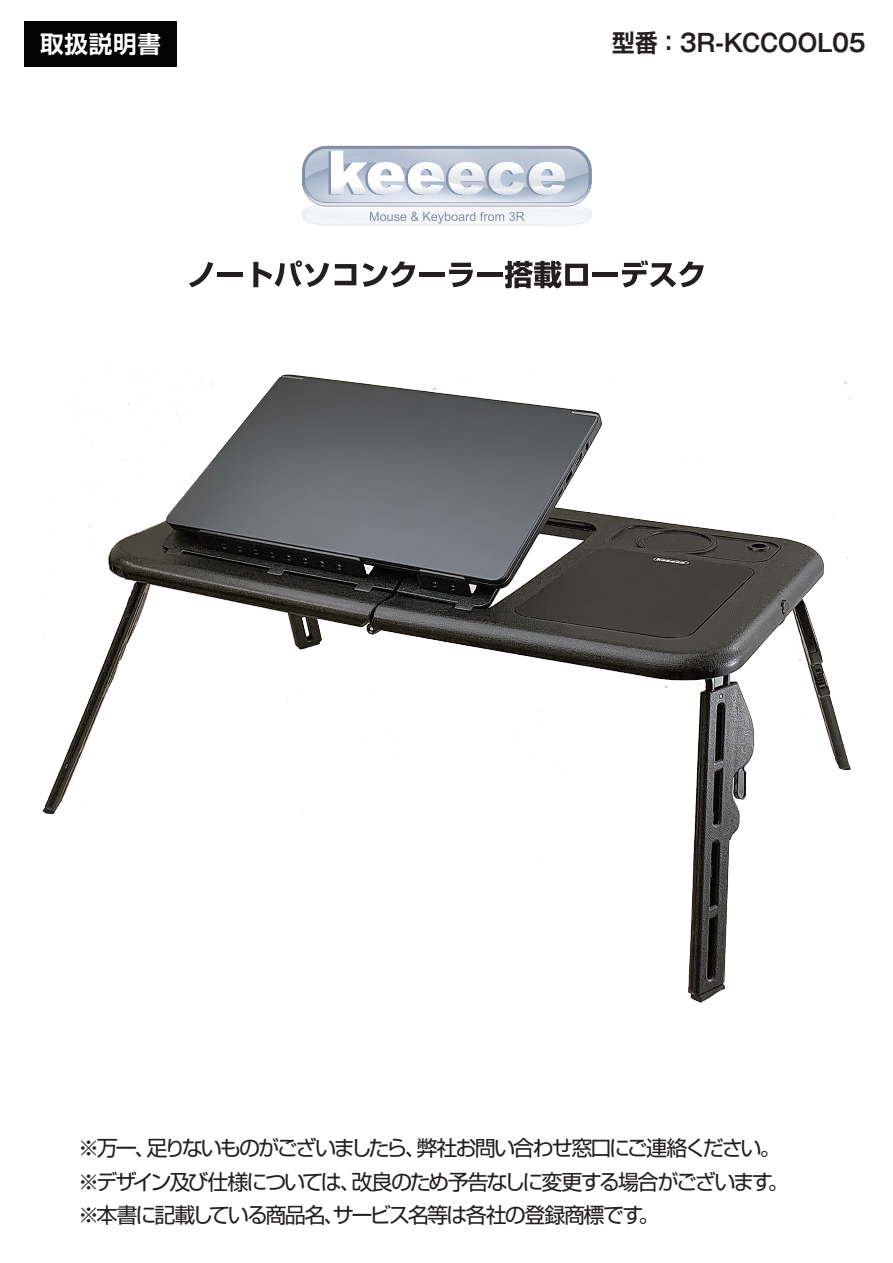
<style>
.page{position:relative;width:893px;height:1263px;background:#fff}
.page>*{position:absolute;margin:0;border:0;box-sizing:border-box;transform-origin:0 0}
.t1{font:700 24.15px "Gothic MB101 Pro De";letter-spacing:-.01em;color:#231f20;scale:.93 1}
.t2{font:700 23.55px "Shin Go Pro De";letter-spacing:.03em;color:#fff}
.t3{font:21.15px/33.2px "Shin Go Pro";letter-spacing:-.1em;color:#231f20}
.s1{font-family:"Shin Go Pro De"}
</style>
<div class="page">
<div style="left:24px;top:22px;width:153px;height:45px;background:#030303"></div>
<img style="left:42px;top:365px;width:809px;height:638px">
<svg style="left:302px;top:146px;width:290px;height:79px"></svg>
<svg style="left:189px;top:262px;width:24px;height:25px"></svg>
<div style="left:218px;top:272px;width:25px;height:5px;background:#231f20"></div>
<svg style="left:253px;top:260px;width:76px;height:27px"></svg>
<svg style="left:335px;top:264px;width:21px;height:21px"></svg>
<svg style="left:363px;top:261px;width:52px;height:26px"></svg>
<div style="left:420px;top:272px;width:25px;height:5px;background:#231f20"></div>
<svg style="left:449px;top:263px;width:24px;height:24px"></svg>
<div style="left:477px;top:272px;width:26px;height:5px;background:#231f20"></div>
<svg style="left:505px;top:261px;width:83px;height:27px"></svg>
<div style="left:593px;top:272px;width:25px;height:5px;background:#231f20"></div>
<svg style="left:622px;top:261px;width:82px;height:26px"></svg>
<p class="t2" style="left:40px;top:24px;width:122px">取扱説明書</p>
<p class="t1" style="left:612px;top:23px;width:274px"><span class="s1">型番：</span>3R-KCCOOL05</p>
<p class="t3" style="left:78px;top:1129px;width:712px">※万一、足りないものがございましたら、弊社お問い合わせ窓口にご連絡ください。※デザイン及び仕様については、改良のため予告なしに変更する場合がございます。※本書に記載している商品名、サービス名等は各社の登録商標です。</p>
</div>
